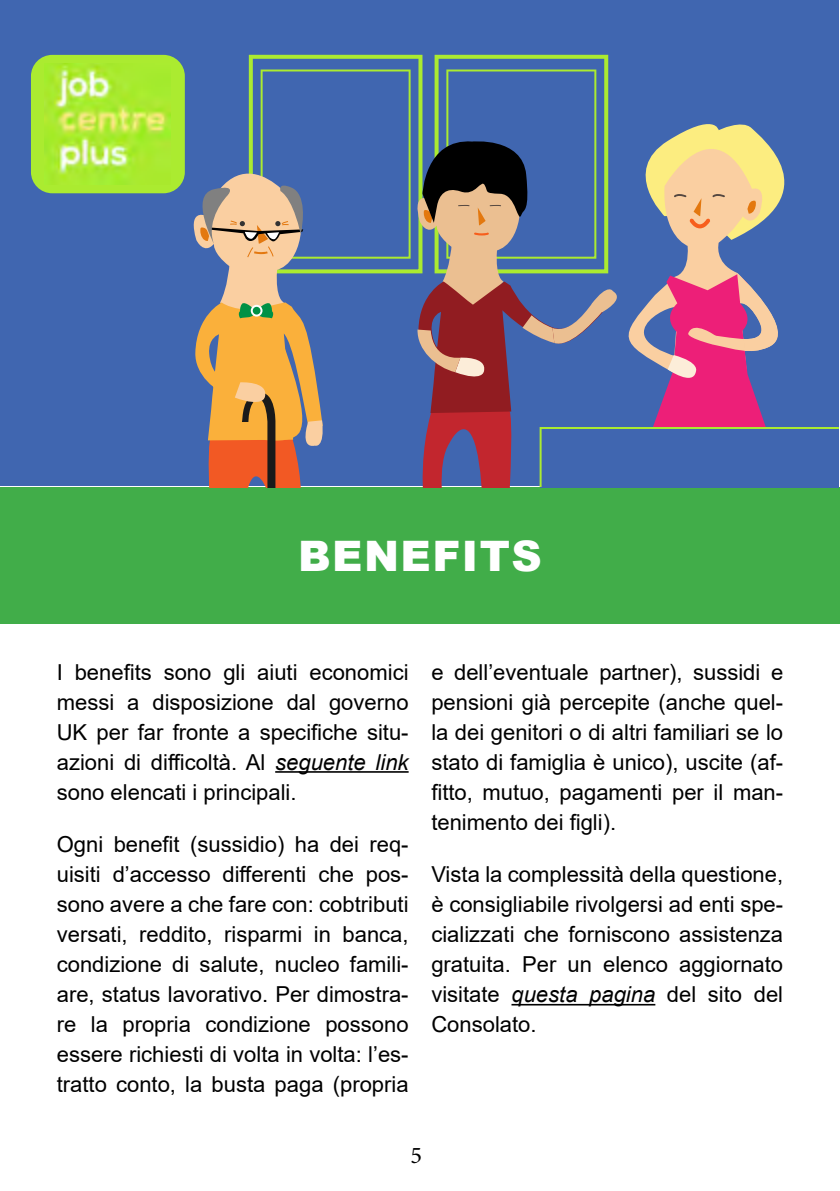
<style>
.page{position:relative;width:840px;height:1191px;background:#fff}
.page>*{position:absolute;margin:0;border:0;box-sizing:border-box;transform-origin:0 0}
.t1{font:900 42px "Arial";letter-spacing:.035em;color:#fff}
.t2{font:24px "Minion Pro";color:#000}
.t3{font:22px/30px "Arial";color:#000;text-align:justify}
.s1{font-style:italic}
</style>
<div class="page">
<hr style="left:275px;top:771px;width:133px;height:1px;background:#000">
<div style="left:0;top:488px;width:839px;height:136px;background:#41ad49"></div>
<hr style="left:511px;top:1004px;width:144px;height:1px;background:#000">
<div style="left:0;top:0;width:838px;height:485px;background:#4066b0"></div>
<div style="left:31px;top:55px;width:154px;height:138px;background:#abeb30;border-radius:21px"></div>
<img style="left:45px;top:64px;width:126px;height:120px">
<svg style="left:187px;top:55px;width:651px;height:432px"></svg>
<h1 class="t1" style="left:298px;top:525px;width:245px">BENEFITS</h1>
<p class="t3" style="left:57px;top:656px;width:353px">I benefits sono gli aiuti economici messi a disposizione dal governo UK per far fronte a specifiche situ&shy;azioni di difficoltà. Al <span class="s1">seguente link </span>sono elencati i principali.</p>
<p class="t3" style="left:57px;top:829px;width:353px">Ogni benefit (sussidio) ha dei req&shy;uisiti d’accesso differenti che pos&shy;sono avere a che fare con: cobtributi versati, reddito, risparmi in banca, condizione di salute, nucleo famili&shy;are, status lavorativo. Per dimostra&shy;re la propria condizione possono essere richiesti di volta in volta: l’es&shy;tratto conto, la busta paga (propria</p>
<p class="t3" style="left:431px;top:656px;width:353px">e dell’eventuale partner), sussidi e pensioni già percepite (anche quel&shy;la dei genitori o di altri familiari se lo stato di famiglia è unico), uscite (af&shy;fitto, mutuo, pagamenti per il man&shy;tenimento dei figli).</p>
<p class="t3" style="left:431px;top:859px;width:353px">Vista la complessità della questione, è consigliabile rivolgersi ad enti spe&shy;cializzati che forniscono assistenza gratuita. Per un elenco aggiornato visitate <span class="s1">questa pagina</span> del sito del Consolato.</p>
<p class="t2" style="left:410px;top:1139px;width:13px">5</p>
</div>
